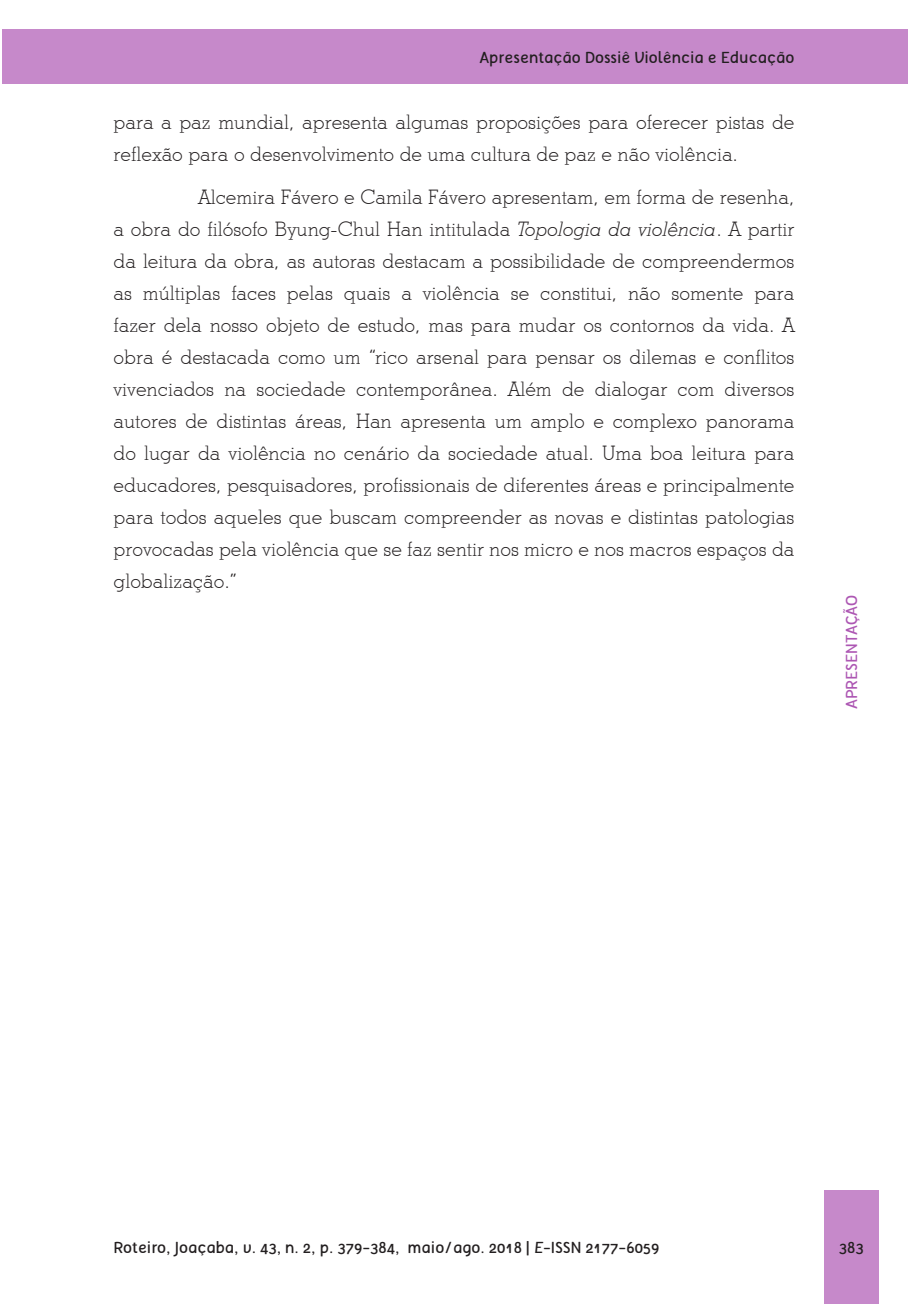
<style>
.page{position:relative;width:908px;height:1304px;background:#fff}
.page>*{position:absolute;margin:0;border:0;box-sizing:border-box;transform-origin:0 0}
.Texto{font:300 20px/32px "Stymie BT";color:#231f20}
.t1{font:16px "Tellural";color:#231f20}
.t2{font:16px "Tellural";color:#ad57b3}
.s1{font-style:italic}
</style>
<div class="page">
<div style="left:2px;top:29px;width:905px;height:55px;background:#c689ca"></div>
<div style="left:823px;top:1191px;width:55px;height:113px;background:#c689ca"></div>
<p class="t1" style="left:479px;top:48px;width:316px">Apresentação Dossiê Violência e Educação</p>
<p class="Texto" style="left:113px;top:105px;width:682px">para a paz mundial, apresenta algumas proposições para oferecer pistas de reflexão para o desenvolvimento de uma cultura de paz e não violência.</p>
<p class="Texto" style="left:113px;top:181px;width:682px;text-align:justify;text-indent:85px">Alcemira Fávero e Camila Fávero apresentam, em forma de resenha, a obra do filósofo Byung-Chul Han intitulada <span class="s1">Topologia da violência</span>. A partir da leitura da obra, as autoras destacam a possibilidade de compreendermos as múltiplas faces pelas quais a violência se constitui, não somente para fazer dela nosso objeto de estudo, mas para mudar os contornos da vida. A obra é destacada como um “rico arsenal para pensar os dilemas e conflitos vivenciados na sociedade contemporânea. Além de dialogar com diversos autores de distintas áreas, Han apresenta um amplo e complexo panorama do lugar da violência no cenário da sociedade atual. Uma boa leitura para educadores, pesquisadores, profissionais de diferentes áreas e principalmente para todos aqueles que buscam compreender as novas e distintas patologias provocadas pela violência que se faz sentir nos micro e nos macros espaços da globalização.”</p>
<p class="t2" style="left:842px;top:709px;width:115px;rotate:-90deg">APRESENTAÇÃO</p>
<p class="t1" style="left:113px;top:1239px;width:547px">Roteiro, Joaçaba, v. 43, n. 2, p. 379-384, maio/ago. 2018 | <span class="s1">E</span>-ISSN 2177-6059</p>
<p class="t1" style="left:838px;top:1239px;width:26px">383</p>
</div>
